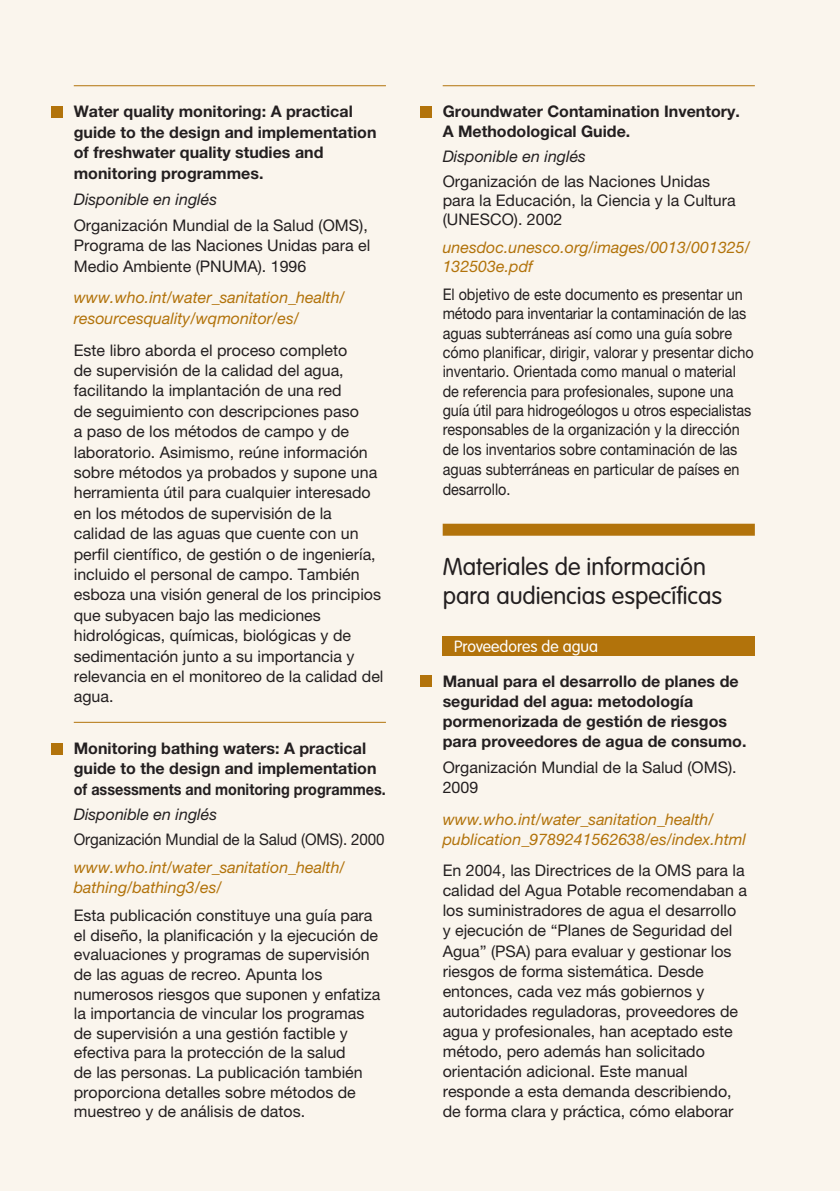
<style>
.page{position:relative;width:840px;height:1191px;background:#fff}
.page>*{position:absolute;margin:0;border:0;box-sizing:border-box;transform-origin:0 0}
.t1{font:300 24px/28.8px "VAG Rounded Std";color:#231f20}
.t2{font:16px/20.4px "Helvetica Neue";color:#231f20}
.t3{font:16px/19.6px "Helvetica Neue";color:#231f20;scale:.9 1}
.t4{font:700 16px/20.4px "Helvetica Neue";color:#231f20}
.t5{font:italic 16px/20.4px "Helvetica Neue";color:#b2730b}
.t6{font:italic 16px "Helvetica Neue";color:#231f20}
.t7{font:16px "Helvetica Neue";color:#231f20;scale:.95 1}
.t8{font:300 16px "VAG Rounded Std";color:#fff}
</style>
<div class="page">
<div style="left:0;top:0;width:839px;height:1191px;background:#faf5ed"></div>
<hr style="left:839px;top:0;width:1px;height:1191px;background:#faf5ed">
<hr style="left:74px;top:85px;width:312px;height:1px;background:#b2730b">
<hr style="left:74px;top:722px;width:312px;height:1px;background:#b2730b">
<hr style="left:442px;top:85px;width:312px;height:1px;background:#b2730b">
<div style="left:442px;top:524px;width:312px;height:12px;background:#b2730b"></div>
<div style="left:442px;top:636px;width:312px;height:19px;background:#b2730b"></div>
<div style="left:51px;top:106px;width:11px;height:11px;background:#b2730b"></div>
<div style="left:51px;top:743px;width:11px;height:11px;background:#b2730b"></div>
<div style="left:420px;top:675px;width:11px;height:11px;background:#b2730b"></div>
<div style="left:420px;top:106px;width:11px;height:11px;background:#b2730b"></div>
<p class="t4" style="left:74px;top:103px;width:304px">Water quality monitoring: A practical guide to the design and implementation of freshwater quality studies and monitoring programmes.</p>
<p class="t6" style="left:74px;top:193px;width:145px">Disponible en inglés</p>
<p class="t2" style="left:74px;top:216px;width:298px">Organización Mundial de la Salud (OMS),<br>Programa de las Naciones Unidas para el<br>Medio Ambiente (PNUMA). 1996</p>
<p class="t5" style="left:74px;top:289px;width:272px">www.who.int/water_sanitation_health/ resourcesquality/wqmonitor/es/</p>
<p class="t2" style="left:74px;top:341px;width:311px">Este libro aborda el proceso completo<br>de supervisión de la calidad del agua, facilitando la implantación de una red<br>de seguimiento con descripciones paso<br>a paso de los métodos de campo y de laboratorio. Asimismo, reúne información sobre métodos ya probados y supone una herramienta útil para cualquier interesado en los métodos de supervisión de la calidad de las aguas que cuente con un perfil científico, de gestión o de ingeniería, incluido el personal de campo. También esboza una visión general de los principios que subyacen bajo las mediciones hidrológicas, químicas, biológicas y de sedimentación junto a su importancia y relevancia en el monitoreo de la calidad del agua.</p>
<p class="t4" style="left:74px;top:739px;width:313px">Monitoring bathing waters: A practical guide to the design and implementation of assessments and monitoring programmes.</p>
<p class="t6" style="left:74px;top:808px;width:145px">Disponible en inglés</p>
<p class="t7" style="left:74px;top:834px;width:328px">Organización Mundial de la Salud (OMS). 2000</p>
<p class="t5" style="left:74px;top:859px;width:272px;line-height:19.6px">www.who.int/water_sanitation_health/ bathing/bathing3/es/</p>
<p class="t2" style="left:74px;top:907px;width:308px;line-height:19.6px">Esta publicación constituye una guía para el diseño, la planificación y la ejecución de evaluaciones y programas de supervisión de las aguas de recreo. Apunta los numerosos riesgos que suponen y enfatiza la importancia de vincular los programas de supervisión a una gestión factible y efectiva para la protección de la salud<br>de las personas. La publicación también proporciona detalles sobre métodos de muestreo y de análisis de datos.</p>
<p class="t4" style="left:442px;top:104px;width:298px;line-height:19.2px">Groundwater Contamination Inventory.<br>A Methodological Guide.</p>
<p class="t6" style="left:442px;top:150px;width:145px">Disponible en inglés</p>
<p class="t2" style="left:442px;top:173px;width:294px;line-height:19.2px">Organización de las Naciones Unidas para la Educación, la Ciencia y la Cultura (UNESCO). 2002</p>
<p class="t5" style="left:442px;top:239px;width:309px;line-height:19.2px">unesdoc.unesco.org/images/0013/001325/<br>132503e.pdf</p>
<p class="t3" style="left:442px;top:286px;width:347px">El objetivo de este documento es presentar un método para inventariar la contaminación de las aguas subterráneas así como una guía sobre cómo planificar, dirigir, valorar y presentar dicho inventario. Orientada como manual o material de referencia para profesionales, supone una guía útil para hidrogeólogos u otros especialistas responsables de la organización y la dirección de los inventarios sobre contaminación de las aguas subterráneas en particular de países en desarrollo.</p>
<h1 class="t1" style="left:442px;top:554px;width:281px">Materiales de información para audiencias específicas</h1>
<p class="t8" style="left:454px;top:639px;width:145px">Proveedores de agua</p>
<p class="t4" style="left:442px;top:673px;width:305px">Manual para el desarrollo de planes de seguridad del agua: metodología pormenorizada de gestión de riesgos para proveedores de agua de consumo.</p>
<p class="t2" style="left:442px;top:758px;width:295px">Organización Mundial de la Salud (OMS).<br>2009</p>
<p class="t5" style="left:442px;top:810px;width:304px">www.who.int/water_sanitation_health/ publication_9789241562638/es/index.html</p>
<p class="t2" style="left:442px;top:861px;width:306px">En 2004, las Directrices de la OMS para la calidad del Agua Potable recomendaban a los suministradores de agua el desarrollo y ejecución de “Planes de Seguridad del Agua” (PSA) para evaluar y gestionar los riesgos de forma sistemática. Desde entonces, cada vez más gobiernos y autoridades reguladoras, proveedores de agua y profesionales, han aceptado este método, pero además han solicitado orientación adicional. Este manual responde a esta demanda describiendo, de forma clara y práctica, cómo elaborar</p>
</div>
